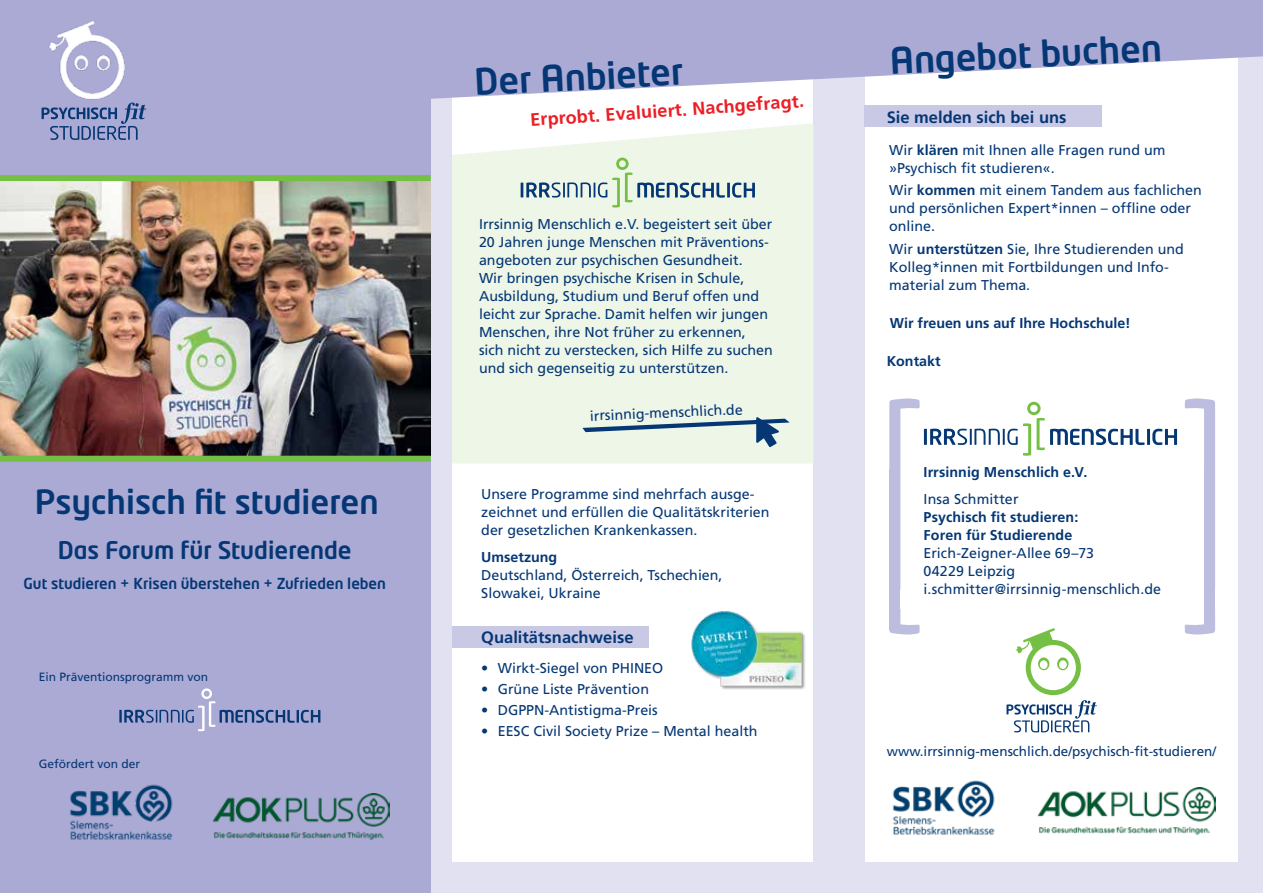
<style>
.page{position:relative;width:1263px;height:893px;background:#fff}
.page>*{position:absolute;margin:0;border:0;box-sizing:border-box;transform-origin:0 0}
.t1{font:500 36px "Neo Tech Pro";color:#053775}
.t2{font:500 33px "Neo Tech Pro";color:#053775}
.t3{font:500 24px "Neo Tech Pro";color:#053775}
.t4{font:700 18px "Frutiger";color:#ed1d24}
.t5{font:700 16.5px "Frutiger";color:#053775}
.t6{font:500 15px "Neo Tech Pro";color:#053775}
.t7{font:14.25px/18px "Frutiger";color:#053775}
.t8{font:700 14.25px/18px "Frutiger";color:#053775}
.t9{font:13.5px "Frutiger";color:#053775}
.t10{font:12px "Frutiger";color:#053775}
.s1{font-weight:700}
</style>
<div class="page">
<div style="left:424px;top:0;width:28px;height:892px;background:#e1e1f1"></div>
<div style="left:813px;top:0;width:51px;height:887px;background:#e1e1f1"></div>
<div style="left:1239px;top:39px;width:24px;height:823px;background:#e1e1f1"></div>
<div style="left:424px;top:862px;width:839px;height:31px;background:#e1e1f1"></div>
<svg style="left:889px;top:398px;width:31px;height:236px"></svg>
<div style="left:887px;top:590px;width:35px;height:19px;background:#fff"></div>
<div style="left:889px;top:470px;width:11px;height:160px;background:#bdbddf"></div>
<svg style="left:1185px;top:398px;width:30px;height:236px"></svg>
<div style="left:1182px;top:590px;width:36px;height:19px;background:#fff"></div>
<div style="left:1204px;top:470px;width:11px;height:160px;background:#bdbddf"></div>
<hr style="left:924px;top:429px;width:3px;height:16px;background:#053775">
<hr style="left:1147px;top:429px;width:3px;height:16px;background:#053775">
<svg style="left:1152px;top:429px;width:25px;height:16px"></svg>
<svg style="left:930px;top:402px;width:214px;height:54px"></svg>
<svg style="left:1006px;top:628px;width:91px;height:104px"></svg>
<img style="left:1037px;top:788px;width:179px;height:47px">
<img style="left:892px;top:780px;width:103px;height:55px">
<img style="left:691px;top:611px;width:114px;height:79px">
<div style="left:452px;top:123px;width:361px;height:340px;background:#eef6e8"></div>
<svg style="left:431px;top:0;width:832px;height:99px;fill:#abaad5"></svg>
<div style="left:864px;top:105px;width:238px;height:22px;background:#c9c8e5"></div>
<hr style="left:727px;top:183px;width:3px;height:14px;background:#053775">
<svg style="left:732px;top:183px;width:23px;height:15px"></svg>
<svg style="left:521px;top:158px;width:204px;height:50px;background:#d0ded5"></svg>
<svg style="left:582px;top:417px;width:208px;height:30px;background:#c0d0d1"></svg>
<div style="left:452px;top:627px;width:197px;height:21px;background:#c9c8e5"></div>
<div style="left:0;top:0;width:431px;height:893px;background:#abaad5"></div>
<img style="left:48px;top:21px;width:86px;height:82px">
<svg style="left:42px;top:103px;width:104px;height:37px"></svg>
<img style="left:0;top:181px;width:431px;height:275px">
<div style="left:0;top:175px;width:431px;height:6px;background:#75c044"></div>
<div style="left:0;top:456px;width:431px;height:6px;background:#75c044"></div>
<svg style="left:119px;top:688px;width:201px;height:43px"></svg>
<img style="left:212px;top:793px;width:177px;height:47px">
<img style="left:70px;top:784px;width:103px;height:56px">
<h2 class="t2" style="left:35px;top:481px;width:345px">Psychisch fit studieren</h2>
<h3 class="t3" style="left:58px;top:535px;width:296px">Das Forum für Studierende</h3>
<p class="t6" style="left:23px;top:574px;width:364px">Gut studieren + Krisen überstehen + Zufrieden leben</p>
<p class="t10" style="left:39px;top:670px;width:171px">Ein Präventionsprogramm von</p>
<p class="t10" style="left:39px;top:757px;width:103px">Gefördert von der</p>
<h1 class="t1" style="left:473px;top:60px;width:211px;rotate:-3deg">Der Anbieter</h1>
<p class="t4" style="left:529px;top:109px;width:276px;rotate:-4deg">Erprobt. Evaluiert. Nachgefragt.</p>
<p class="t7" style="left:479px;top:215px;width:295px">Irrsinnig Menschlich e.V. begeistert seit über 20 Jahren junge Menschen mit Präventions&shy;angeboten zur psychischen Gesundheit.<br>Wir bringen psychische Krisen in Schule, Ausbildung, Studium und Beruf offen und leicht zur Sprache. Damit helfen wir jungen Menschen, ihre Not früher zu erkennen, sich nicht zu verstecken, sich Hilfe zu suchen und sich gegenseitig zu unterstützen.</p>
<p class="t7" style="left:589px;top:407px;width:154px;rotate:-3deg">irrsinnig-menschlich.de</p>
<p class="t7" style="left:481px;top:485px;width:290px">Unsere Programme sind mehrfach ausge&shy;zeichnet und erfüllen die Qualitätskriterien der gesetzlichen Krankenkassen.</p>
<p class="t8" style="left:481px;top:548px;width:77px">Umsetzung</p>
<p class="t7" style="left:481px;top:566px;width:243px">Deutschland, Österreich, Tschechien,<br>Slowakei, Ukraine</p>
<p class="t5" style="left:481px;top:628px;width:154px">Qualitätsnachweise</p>
<p class="t7" style="left:481px;top:659px;width:184px">• Wirkt-Siegel von PHINEO</p>
<p class="t7" style="left:481px;top:680px;width:169px">• Grüne Liste Prävention</p>
<p class="t7" style="left:481px;top:701px;width:178px">• DGPPN-Antistigma-Preis</p>
<p class="t7" style="left:481px;top:722px;width:278px">• EESC Civil Society Prize – Mental health</p>
<h1 class="t1" style="left:888px;top:38px;width:274px;rotate:-3deg">Angebot buchen</h1>
<p class="t5" style="left:887px;top:107px;width:181px">Sie melden sich bei uns</p>
<p class="t5" style="left:887px;top:110px;width:181px">Sie melden sich bei uns</p>
<p class="t7" style="left:889px;top:140px;width:278px">Wir <span class="s1">klären</span> mit Ihnen alle Fragen rund um »Psychisch fit studieren«.</p>
<p class="t7" style="left:889px;top:181px;width:314px">Wir <span class="s1">kommen</span> mit einem Tandem aus fachlichen und persönlichen Expert*innen – offline oder online.</p>
<p class="t7" style="left:889px;top:239px;width:296px">Wir <span class="s1">unterstützen</span> Sie, Ihre Studierenden und<br>Kolleg*innen mit Fortbildungen und Info&shy;material zum Thema.</p>
<p class="t8" style="left:890px;top:314px;width:242px">Wir freuen uns auf Ihre Hochschule!</p>
<p class="t8" style="left:887px;top:352px;width:55px">Kontakt</p>
<p class="t8" style="left:923px;top:462px;width:165px">Irrsinnig Menschlich e.V.</p>
<p class="t7" style="left:923px;top:489px;width:96px">Insa Schmitter</p>
<p class="t8" style="left:923px;top:507px;width:156px">Psychisch fit studieren:<br>Foren für Studierende</p>
<p class="t7" style="left:923px;top:543px;width:239px">Erich-Zeigner-Allee 69–73<br>04229 Leipzig i.schmitter@irrsinnig-menschlich.de</p>
<p class="t9" style="left:887px;top:743px;width:331px">www.irrsinnig-menschlich.de/psychisch-fit-studieren/</p>
</div>
